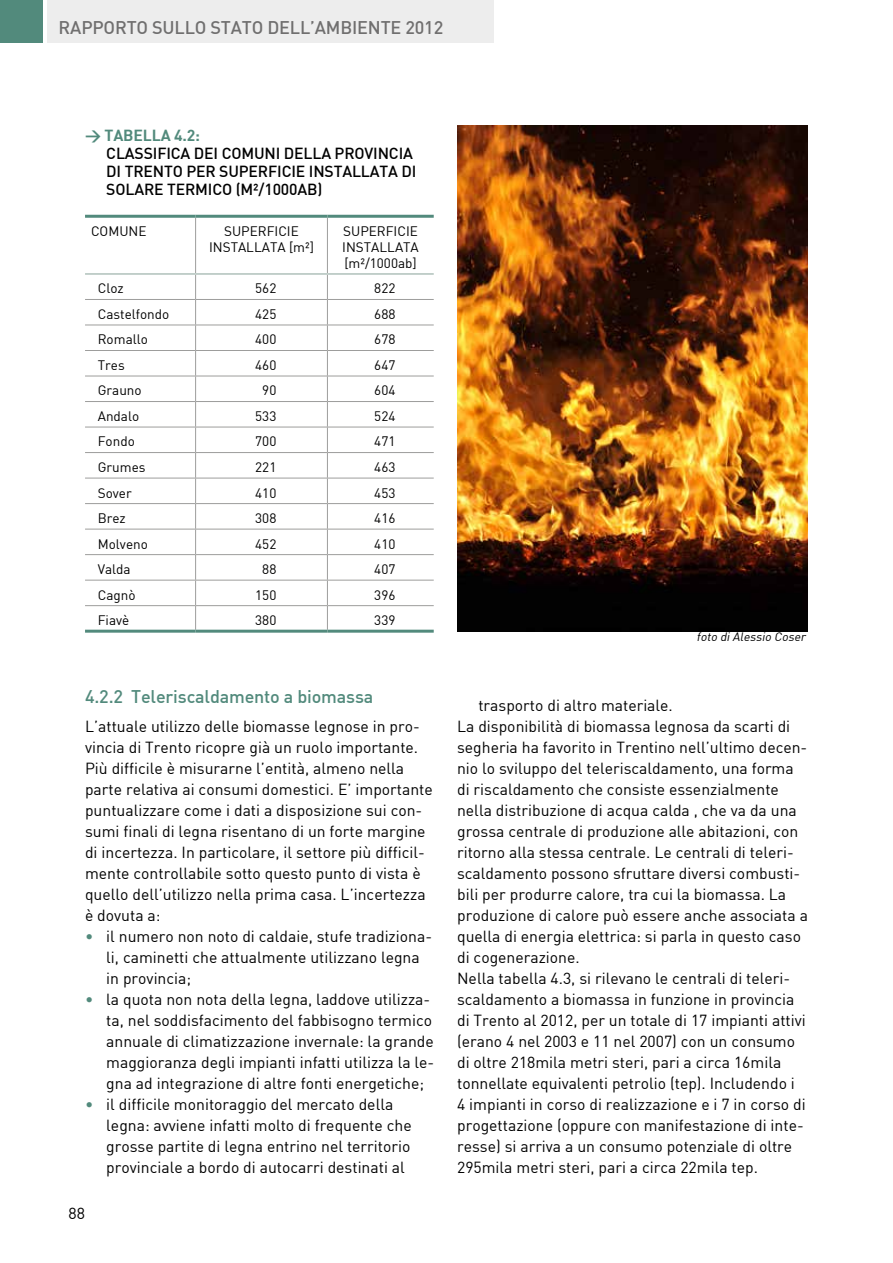
<style>
.page{position:relative;width:893px;height:1263px;background:#fff}
.page>*{position:absolute;margin:0;border:0;box-sizing:border-box;transform-origin:0 0}
.t1{font:500 18px "DIN";letter-spacing:-.01em;color:#706f6f}
.t2{font:500 18px "DIN";letter-spacing:-.01em;color:#528a7c}
.t3{font:15.75px/21px "DIN";color:#000}
.t4{font:500 15.75px/18px "DIN";letter-spacing:-.01em;color:#000}
.t5{font:15.75px "DIN Bold";letter-spacing:-.01em;color:#528a7c}
.t6{font:13.5px/16.2px "DIN";color:#000;text-align:center}
.t7{font:italic 12px "DIN";color:#000}
.s1{color:#528a7c}
</style>
<div class="page">
<hr style="left:195px;top:218px;width:1px;height:55px;background:#9d9d9c">
<hr style="left:327px;top:218px;width:1px;height:55px;background:#9d9d9c">
<svg style="left:195px;top:275px;width:1px;height:355px"></svg>
<svg style="left:327px;top:275px;width:1px;height:355px"></svg>
<hr style="left:85px;top:299px;width:111px;height:1px;background:#9d9d9c">
<hr style="left:196px;top:299px;width:131px;height:1px;background:#9d9d9c">
<hr style="left:327px;top:299px;width:107px;height:1px;background:#9d9d9c">
<hr style="left:85px;top:325px;width:111px;height:1px;background:#9d9d9c">
<hr style="left:196px;top:325px;width:131px;height:1px;background:#9d9d9c">
<hr style="left:327px;top:325px;width:107px;height:1px;background:#9d9d9c">
<hr style="left:85px;top:350px;width:111px;height:1px;background:#9d9d9c">
<hr style="left:196px;top:350px;width:131px;height:1px;background:#9d9d9c">
<hr style="left:327px;top:350px;width:107px;height:1px;background:#9d9d9c">
<hr style="left:85px;top:376px;width:111px;height:1px;background:#9d9d9c">
<hr style="left:196px;top:376px;width:131px;height:1px;background:#9d9d9c">
<hr style="left:327px;top:376px;width:107px;height:1px;background:#9d9d9c">
<hr style="left:85px;top:401px;width:111px;height:1px;background:#9d9d9c">
<hr style="left:196px;top:401px;width:131px;height:1px;background:#9d9d9c">
<hr style="left:327px;top:401px;width:107px;height:1px;background:#9d9d9c">
<hr style="left:85px;top:427px;width:111px;height:1px;background:#9d9d9c">
<hr style="left:196px;top:427px;width:131px;height:1px;background:#9d9d9c">
<hr style="left:327px;top:427px;width:107px;height:1px;background:#9d9d9c">
<hr style="left:85px;top:452px;width:111px;height:1px;background:#9d9d9c">
<hr style="left:196px;top:452px;width:131px;height:1px;background:#9d9d9c">
<hr style="left:327px;top:452px;width:107px;height:1px;background:#9d9d9c">
<hr style="left:85px;top:478px;width:111px;height:1px;background:#9d9d9c">
<hr style="left:196px;top:478px;width:131px;height:1px;background:#9d9d9c">
<hr style="left:327px;top:478px;width:107px;height:1px;background:#9d9d9c">
<hr style="left:85px;top:503px;width:111px;height:1px;background:#9d9d9c">
<hr style="left:196px;top:503px;width:131px;height:1px;background:#9d9d9c">
<hr style="left:327px;top:503px;width:107px;height:1px;background:#9d9d9c">
<hr style="left:85px;top:529px;width:111px;height:1px;background:#9d9d9c">
<hr style="left:196px;top:529px;width:131px;height:1px;background:#9d9d9c">
<hr style="left:327px;top:529px;width:107px;height:1px;background:#9d9d9c">
<hr style="left:85px;top:554px;width:111px;height:1px;background:#9d9d9c">
<hr style="left:196px;top:554px;width:131px;height:1px;background:#9d9d9c">
<hr style="left:327px;top:554px;width:107px;height:1px;background:#9d9d9c">
<hr style="left:85px;top:580px;width:111px;height:1px;background:#9d9d9c">
<hr style="left:196px;top:580px;width:131px;height:1px;background:#9d9d9c">
<hr style="left:327px;top:580px;width:107px;height:1px;background:#9d9d9c">
<hr style="left:85px;top:605px;width:111px;height:1px;background:#9d9d9c">
<hr style="left:196px;top:605px;width:131px;height:1px;background:#9d9d9c">
<hr style="left:327px;top:605px;width:107px;height:1px;background:#9d9d9c">
<hr style="left:85px;top:215px;width:111px;height:3px;background:#528a7c">
<hr style="left:196px;top:215px;width:131px;height:3px;background:#528a7c">
<hr style="left:327px;top:215px;width:107px;height:3px;background:#528a7c">
<hr style="left:85px;top:273px;width:111px;height:2px;background:#afc1ba">
<hr style="left:196px;top:273px;width:131px;height:2px;background:#afc1ba">
<hr style="left:327px;top:273px;width:107px;height:2px;background:#afc1ba">
<hr style="left:85px;top:630px;width:111px;height:3px;background:#528a7c">
<hr style="left:196px;top:630px;width:131px;height:3px;background:#528a7c">
<hr style="left:327px;top:630px;width:107px;height:3px;background:#528a7c">
<img style="left:457px;top:125px;width:351px;height:506px">
<div style="left:0;top:0;width:43px;height:43px;background:#528a7c"></div>
<div style="left:47px;top:0;width:446px;height:43px;background:#ededed"></div>
<p class="t1" style="left:59px;top:16px;width:386px">RAPPORTO SULLO STATO DELL’AMBIENTE 2012</p>
<p class="t5" style="left:85px;top:125px;width:116px">&gt; TABELLA 4.2:</p>
<p class="t4" style="left:106px;top:144px;width:312px">CLASSIFICA DEI COMUNI DELLA PROVINCIA<br>DI TRENTO PER SUPERFICIE INSTALLATA DI<br>SOLARE TERMICO (M²/1000AB)</p>
<p class="t6" style="left:91px;top:222px;width:57px">COMUNE</p>
<p class="t6" style="left:209px;top:222px;width:106px">SUPERFICIE<br>INSTALLATA [m²]</p>
<p class="t6" style="left:342px;top:222px;width:78px;text-align:justify">SUPERFICIE INSTALLATA [m²/1000ab]</p>
<p class="t6" style="left:98px;top:280px;width:27px">Cloz</p>
<p class="t6" style="left:255px;top:280px;width:23px">562</p>
<p class="t6" style="left:374px;top:280px;width:23px">822</p>
<p class="t6" style="left:98px;top:306px;width:73px">Castelfondo</p>
<p class="t6" style="left:255px;top:306px;width:23px">425</p>
<p class="t6" style="left:374px;top:306px;width:23px">688</p>
<p class="t6" style="left:98px;top:331px;width:52px">Romallo</p>
<p class="t6" style="left:255px;top:331px;width:23px">400</p>
<p class="t6" style="left:374px;top:331px;width:23px">678</p>
<p class="t6" style="left:98px;top:357px;width:28px">Tres</p>
<p class="t6" style="left:255px;top:357px;width:23px">460</p>
<p class="t6" style="left:374px;top:357px;width:23px">647</p>
<p class="t6" style="left:98px;top:382px;width:45px">Grauno</p>
<p class="t6" style="left:262px;top:382px;width:16px">90</p>
<p class="t6" style="left:374px;top:382px;width:23px">604</p>
<p class="t6" style="left:98px;top:408px;width:43px">Andalo</p>
<p class="t6" style="left:255px;top:408px;width:23px">533</p>
<p class="t6" style="left:374px;top:408px;width:23px">524</p>
<p class="t6" style="left:98px;top:433px;width:39px">Fondo</p>
<p class="t6" style="left:255px;top:433px;width:23px">700</p>
<p class="t6" style="left:374px;top:433px;width:23px">471</p>
<p class="t6" style="left:98px;top:459px;width:49px">Grumes</p>
<p class="t6" style="left:255px;top:459px;width:23px">221</p>
<p class="t6" style="left:374px;top:459px;width:23px">463</p>
<p class="t6" style="left:98px;top:484px;width:35px">Sover</p>
<p class="t6" style="left:255px;top:484px;width:23px">410</p>
<p class="t6" style="left:374px;top:484px;width:23px">453</p>
<p class="t6" style="left:98px;top:510px;width:30px">Brez</p>
<p class="t6" style="left:255px;top:510px;width:23px">308</p>
<p class="t6" style="left:374px;top:510px;width:23px">416</p>
<p class="t6" style="left:98px;top:535px;width:52px">Molveno</p>
<p class="t6" style="left:255px;top:535px;width:23px">452</p>
<p class="t6" style="left:374px;top:535px;width:23px">410</p>
<p class="t6" style="left:98px;top:561px;width:34px">Valda</p>
<p class="t6" style="left:262px;top:561px;width:16px">88</p>
<p class="t6" style="left:374px;top:561px;width:23px">407</p>
<p class="t6" style="left:98px;top:586px;width:39px">Cagnò</p>
<p class="t6" style="left:255px;top:586px;width:23px">150</p>
<p class="t6" style="left:374px;top:586px;width:23px">396</p>
<p class="t6" style="left:98px;top:612px;width:33px">Fiavè</p>
<p class="t6" style="left:255px;top:612px;width:23px">380</p>
<p class="t6" style="left:374px;top:612px;width:23px">339</p>
<p class="t2" style="left:85px;top:685px;width:290px">4.2.2 Teleriscaldamento a biomassa</p>
<p class="t3" style="left:85px;top:716px;width:349px">L’attuale utilizzo delle biomasse legnose in pro&shy;vincia di Trento ricopre già un ruolo importante.<br>Più difficile è misurarne l’entità, almeno nella parte relativa ai consumi domestici. E’ importante puntualizzare come i dati a disposizione sui con&shy;sumi finali di legna risentano di un forte margine di incertezza. In particolare, il settore più difficil&shy;mente controllabile sotto questo punto di vista è quello dell’utilizzo nella prima casa. L’incertezza è dovuta a:</p>
<p class="t3" style="left:106px;top:926px;width:327px;text-indent:-21px"><span class="s1">•</span> il numero non noto di caldaie, stufe tradiziona&shy;li, caminetti che attualmente utilizzano legna in provincia;</p>
<p class="t3" style="left:106px;top:989px;width:329px;text-indent:-21px"><span class="s1">•</span> la quota non nota della legna, laddove utilizza&shy;ta, nel soddisfacimento del fabbisogno termico annuale di climatizzazione invernale: la grande maggioranza degli impianti infatti utilizza la le&shy;gna ad integrazione di altre fonti energetiche;</p>
<p class="t3" style="left:106px;top:1094px;width:307px;text-indent:-21px"><span class="s1">•</span> il difficile monitoraggio del mercato della legna: avviene infatti molto di frequente che grosse partite di legna entrino nel territorio provinciale a bordo di autocarri destinati al</p>
<p class="t3" style="left:69px;top:1202px;width:18px">88</p>
<p class="t7" style="left:697px;top:629px;width:113px">foto diAlessio Coser</p>
<p class="t3" style="left:457px;top:694px;width:352px;text-indent:21px">trasporto di altro materiale.<br>La disponibilità di biomassa legnosa da scarti di segheria ha favorito in Trentino nell’ultimo decen&shy;nio lo sviluppo del teleriscaldamento, una forma di riscaldamento che consiste essenzialmente nella distribuzione di acqua calda , che va da una grossa centrale di produzione alle abitazioni, con ritorno alla stessa centrale. Le centrali di teleri&shy;scaldamento possono sfruttare diversi combusti&shy;bili per produrre calore, tra cui la biomassa. La produzione di calore può essere anche associata a quella di energia elettrica: si parla in questo caso di cogenerazione.<br>Nella tabella 4.3, si rilevano le centrali di teleri&shy;scaldamento a biomassa in funzione in provincia di Trento al 2012, per un totale di 17 impianti attivi (erano 4 nel 2003 e 11 nel 2007) con un consumo di oltre 218mila metri steri, pari a circa 16mila tonnellate equivalenti petrolio (tep). Includendo i<br>4 impianti in corso di realizzazione e i 7 in corso di progettazione (oppure con manifestazione di inte&shy;resse) si arriva a un consumo potenziale di oltre 295mila metri steri, pari a circa 22mila tep.</p>
</div>
